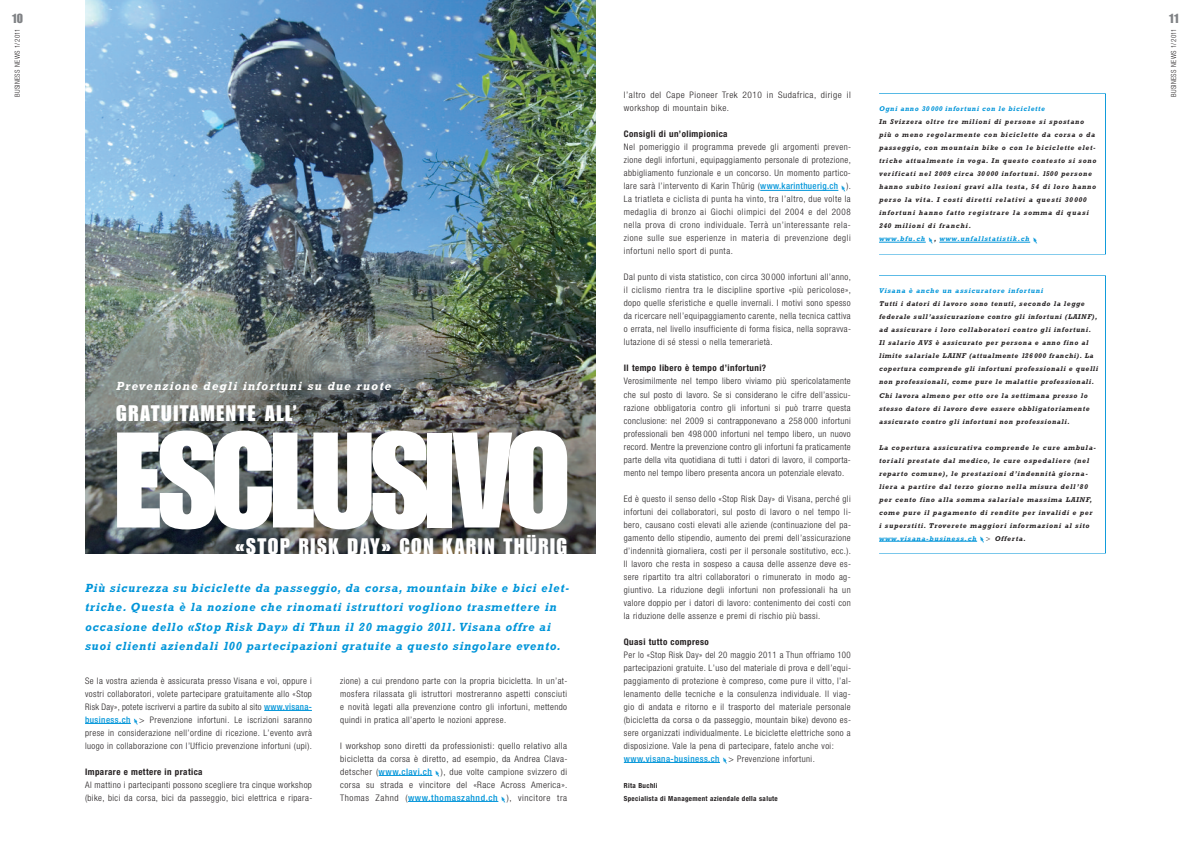
<style>
.page{position:relative;width:1191px;height:842px;background:#fff}
.page>*{position:absolute;margin:0;border:0;box-sizing:border-box;transform-origin:0 0}
.t1{font:133px "Impact";letter-spacing:-.03em;color:#fff}
.t2{font:22px "Impact";letter-spacing:.07em;color:#fff}
.t3{font:13px "Impact";color:#808285}
.t4{font:italic 700 12px/19.5px "Rockwell";letter-spacing:.07em;color:#0095d9}
.t5{font:italic 700 12px "Rockwell";letter-spacing:.1em;color:#fff}
.t6{font:300 condensed 9px/13px "Helvetica Neue";letter-spacing:.05em;color:#231f20;text-align:justify}
.t7{font:300 condensed 9px/13px "Helvetica Neue";letter-spacing:.05em;color:#231f20;text-align:justify;scale:1.04 1}
.t8{font:700 condensed 9px "Helvetica Neue";letter-spacing:.05em;color:#231f20}
.t9{font:italic 700 7px/13px "Rockwell";letter-spacing:.105em;color:#231f20}
.t10{font:italic 700 7px "Rockwell";letter-spacing:.105em;color:#0095d9}
.t11{font:700 condensed 7px/13px "Helvetica Neue";letter-spacing:.05em;color:#231f20}
.t12{font:300 condensed 7px "Helvetica Neue";letter-spacing:.05em;color:#231f20}
.s1{font-weight:500;color:#0095d9}
.s2{color:#231f20}
.s3{font-family:"Lucida Sans Unicode";font-weight:400;font-style:normal}
</style>
<div class="page">
<img style="left:85px;top:0;width:510px;height:553px">
<hr style="left:264px;top:710px;width:48px;height:1px;background:#0095d9">
<hr style="left:85px;top:723px;width:46px;height:1px;background:#0095d9">
<svg style="left:133px;top:718px;width:5px;height:7px"></svg>
<hr style="left:379px;top:775px;width:53px;height:1px;background:#0095d9">
<hr style="left:408px;top:801px;width:90px;height:1px;background:#0095d9">
<svg style="left:435px;top:770px;width:4px;height:7px"></svg>
<svg style="left:501px;top:796px;width:4px;height:7px"></svg>
<hr style="left:760px;top:190px;width:78px;height:1px;background:#0095d9">
<hr style="left:624px;top:762px;width:96px;height:1px;background:#0095d9">
<svg style="left:722px;top:757px;width:5px;height:7px"></svg>
<svg style="left:841px;top:185px;width:4px;height:7px"></svg>
<hr style="left:879px;top:242px;width:46px;height:1px;background:#0095d9">
<hr style="left:939px;top:242px;width:91px;height:1px;background:#0095d9">
<svg style="left:928px;top:237px;width:4px;height:7px"></svg>
<svg style="left:1033px;top:237px;width:4px;height:7px"></svg>
<hr style="left:879px;top:541px;width:98px;height:1px;background:#0095d9">
<svg style="left:980px;top:536px;width:4px;height:7px"></svg>
<h3 class="t3" style="left:12px;top:14px;width:13px">10</h3>
<p class="t12" style="left:15px;top:97px;width:70px;rotate:-90deg">BUSINESS NEWS 1/2011</p>
<h3 class="t5" style="left:116px;top:381px;width:276px">Prevenzione degli infortuni su due ruote</h3>
<h2 class="t2" style="left:116px;top:405px;width:183px">GRATUITAMENTE ALL’</h2>
<h1 class="t1" style="left:114px;top:432px;width:457px">ESCLUSIVO</h1>
<h2 class="t2" style="left:236px;top:538px;width:333px">«STOP RISK DAY» CON KARIN THÜRIG</h2>
<p class="t4" style="left:85px;top:579px;width:485px">Più sicurezza su biciclette da passeggio, da corsa, mountain bike e bici elet&shy;triche. Questa è la nozione che rinomati istruttori vogliono trasmettere in occasione dello «Stop Risk Day» di Thun il 20 maggio 2011. Visana offre ai suoi clienti aziendali 100 partecipazioni gratuite a questo singolare evento.</p>
<p class="t6" style="left:85px;top:675px;width:228px">Se la vostra azienda è assicurata presso Visana e voi, oppure i vostri collaboratori, volete partecipare gratuitamente allo «Stop Risk Day», potete iscrivervi a partire da subito al sito <span class="s1">www.visana&shy;business.ch</span> &gt; Prevenzione infortuni. Le iscrizioni saranno prese in considerazione nell’ordine di ricezione. L’evento avrà luogo in collaborazione con l’Ufficio prevenzione infortuni (upi).</p>
<p class="t8" style="left:85px;top:768px;width:119px">Imparare e mettere in pratica</p>
<p class="t6" style="left:85px;top:779px;width:229px">Al mattino i partecipanti possono scegliere tra cinque workshop (bike, bici da corsa, bici da passeggio, bici elettrica e ripara-</p>
<p class="t6" style="left:340px;top:675px;width:229px">zione) a cui prendono parte con la propria bicicletta. In un’at&shy;mosfera rilassata gli istruttori mostreranno aspetti consciuti e novità legati alla prevenzione contro gli infortuni, mettendo quindi in pratica all’aperto le nozioni apprese.</p>
<p class="t7" style="left:340px;top:740px;width:220px">I workshop sono diretti da professionisti: quello relativo alla bicicletta da corsa è diretto, ad esempio, da Andrea Clava&shy;detscher (<span class="s1">www.clavi.ch</span> ), due volte campione svizzero di corsa su strada e vincitore del «Race Across America».<br>Thomas Zahnd (<span class="s1">www.thomaszahnd.ch</span> ), vincitore tra</p>
<p class="t7" style="left:624px;top:90px;width:220px">l’altro del Cape Pioneer Trek 2010 in Sudafrica, dirige il workshop di mountain bike.</p>
<p class="t8" style="left:624px;top:131px;width:105px">Consigli di un’olimpionica</p>
<p class="t6" style="left:624px;top:142px;width:229px">Nel pomeriggio il programma prevede gli argomenti preven&shy;zione degli infortuni, equipaggiamento personale di protezione, abbigliamento funzionale e un concorso. Un momento partico&shy;lare sarà l’intervento di Karin Thürig (<span class="s1">www.karinthuerig.ch</span> ).<br>La triatleta e ciclista di punta ha vinto, tra l’altro, due volte la medaglia di bronzo ai Giochi olimpici del 2004 e del 2008 nella prova di crono individuale. Terrà un’interessante rela&shy;zione sulle sue esperienze in materia di prevenzione degli infortuni nello sport di punta.</p>
<p class="t6" style="left:624px;top:272px;width:229px">Dal punto di vista statistico, con circa 30000 infortuni all’anno, il ciclismo rientra tra le discipline sportive «più pericolose», dopo quelle sferistiche e quelle invernali. I motivi sono spesso da ricercare nell’equipaggiamento carente, nella tecnica cattiva o errata, nel livello insufficiente di forma fisica, nella sopravva&shy;lutazione di sé stessi o nella temerarietà.</p>
<p class="t8" style="left:624px;top:365px;width:144px">Il tempo libero è tempo d’infortuni?</p>
<p class="t6" style="left:624px;top:376px;width:228px">Verosimilmente nel tempo libero viviamo più spericolatamente che sul posto di lavoro. Se si considerano le cifre dell’assicu&shy;razione obbligatoria contro gli infortuni si può trarre questa conclusione: nel 2009 si contrapponevano a 258 000 infortuni professionali ben 498 000 infortuni nel tempo libero, un nuovo record. Mentre la prevenzione contro gli infortuni fa praticamente parte della vita quotidiana di tutti i datori di lavoro, il comporta&shy;mento nel tempo libero presenta ancora un potenziale elevato.</p>
<p class="t6" style="left:624px;top:493px;width:229px">Ed è questo il senso dello «Stop Risk Day» di Visana, perché gli infortuni dei collaboratori, sul posto di lavoro o nel tempo li&shy;bero, causano costi elevati alle aziende (continuazione del pa&shy;gamento dello stipendio, aumento dei premi dell’assicurazione d’indennità giornaliera, costi per il personale sostitutivo, ecc.).<br>Il lavoro che resta in sospeso a causa delle assenze deve es&shy;sere ripartito tra altri collaboratori o rimunerato in modo ag&shy;giuntivo. La riduzione degli infortuni non professionali ha un valore doppio per i datori di lavoro: contenimento dei costi con la riduzione delle assenze e premi di rischio più bassi.</p>
<p class="t8" style="left:624px;top:638px;width:86px">Quasi tutto compreso</p>
<p class="t6" style="left:624px;top:649px;width:229px;text-align:left">Per lo «Stop Risk Day» del 20 maggio 2011 a Thun offriamo 100 partecipazioni gratuite. L’uso del materiale di prova e dell’equi&shy;paggiamento di protezione è compreso, come pure il vitto, l’al&shy;lenamento delle tecniche e la consulenza individuale. Il viag&shy;gio di andata e ritorno e il trasporto del materiale personale (bicicletta da corsa o da passeggio, mountain bike) devono es&shy;sere organizzati individualmente. Le biciclette elettriche sono a disposizione. Vale la pena di partecipare, fatelo anche voi: <span class="s1">www.visana-business.ch</span> &gt; Prevenzione infortuni.</p>
<p class="t11" style="left:624px;top:779px;width:155px">Rita Buchli<br>Specialista di Management aziendale della salute</p>
<p class="t10" style="left:879px;top:107px;width:167px">Ogni anno 30000 infortuni con le biciclette</p>
<p class="t9" style="left:879px;top:116px;width:219px">In Svizzera oltre tre milioni di persone si spostano più o meno regolarmente con biciclette da corsa o da passeggio, con mountain bike o con le biciclette elet&shy;triche attualmente in voga. In questo contesto si sono verificati nel 2009 circa 30000 infortuni. 1500 persone hanno subito lesioni gravi alla testa, 54 di loro hanno perso la vita. I costi diretti relativi a questi 30000 infortuni hanno fatto registrare la somma di quasi 240 milioni di franchi.</p>
<p class="t10" style="left:879px;top:237px;width:47px">www.bfu.ch</p>
<p class="t10" style="left:934px;top:237px;width:97px"><span class="s2">,</span> www.unfallstatistik.ch</p>
<p class="t10" style="left:879px;top:289px;width:166px">Visana è anche un assicuratore infortuni</p>
<p class="t9" style="left:879px;top:298px;width:221px">Tutti i datori di lavoro sono tenuti, secondo la legge federale sull’assicurazione contro gli infortuni (LAINF), ad assicurare i loro collaboratori contro gli infortuni.<br>Il salario AVS è assicurato per persona e anno fino al limite salariale LAINF (attualmente 126 000 franchi). La copertura comprende gli infortuni professionali e quelli non professionali, come pure le malattie professionali.<br>Chi lavora almeno per otto ore la settimana presso lo stesso datore di lavoro deve essere obbligatoriamente assicurato contro gli infortuni non professionali.</p>
<p class="t9" style="left:879px;top:441px;width:218px">La copertura assicurativa comprende le cure ambula&shy;toriali prestate dal medico, le cure ospedaliere (nel reparto comune), le prestazioni d’indennità giorna&shy;liera a partire dal terzo giorno nella misura dell’80 per cento fino alla somma salariale massima LAINF, come pure il pagamento di rendite per invalidi e per i superstiti. Troverete maggiori informazioni al sito</p>
<p class="t10" style="left:879px;top:536px;width:99px">www.visana-business.ch</p>
<p class="t9" style="left:985px;top:532px;width:42px"><span class="s3">&gt;</span> Offerta.</p>
<h3 class="t3" style="left:1168px;top:14px;width:11px">11</h3>
<p class="t12" style="left:1171px;top:97px;width:70px;rotate:-90deg">BUSINESS NEWS 1/2011</p>
</div>
